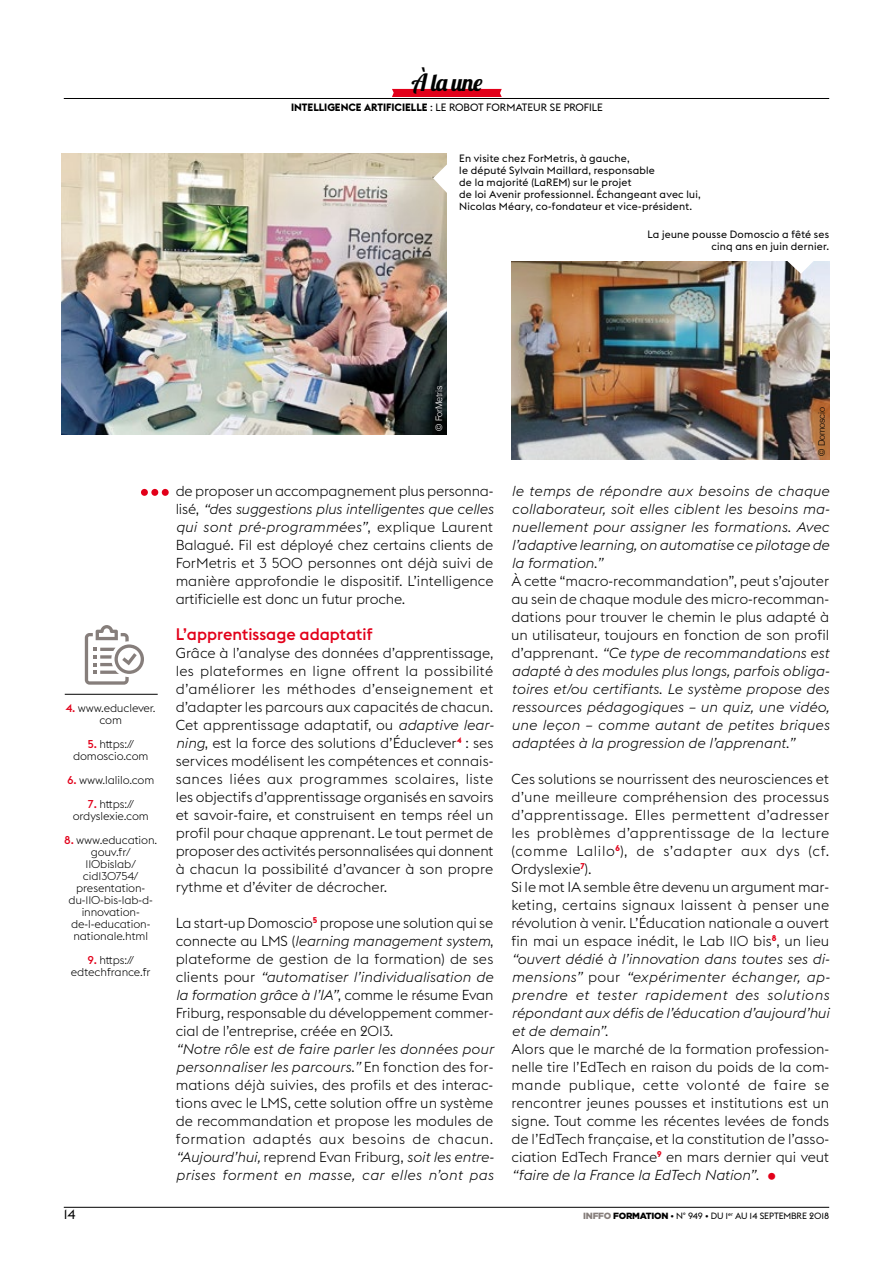
<style>
.page{position:relative;width:893px;height:1263px;background:#fff}
.page>*{position:absolute;margin:0;border:0;box-sizing:border-box;transform-origin:0 0}
.t1{font:23.7px "Lobster 1.4";color:#000}
.t2{font:500 16.5px "Euclid Flex";color:#e2001a}
.t3{font:300 14.25px/18px "Euclid Flex";color:#000;text-align:justify}
.t4{font:italic 300 14.25px/18px "Euclid Flex";color:#000;text-align:justify}
.t5{font:13.5px "Euclid Flex";color:#000}
.t6{font:300 11.25px/12px "Euclid Flex";letter-spacing:-.01em;color:#000;text-align:center}
.t7{font:10.5px/12px "Euclid Flex";letter-spacing:.02em;color:#000}
.t8{font:10.5px "Euclid Flex";color:#000}
.t9{font:9px "Euclid Flex";letter-spacing:-.01em;color:#000}
.t10{font:300 9px "Helvetica";letter-spacing:-.025em;color:#fff}
.t11{font:300 9px "Helvetica";letter-spacing:-.025em;color:#000}
.s1{font-weight:700}
.s2{font-weight:500;color:#e2001a}
.s3{font-style:italic}
.s4{font-style:normal}
.s5{font-size:25.5px;color:#e2001a}
.s6{font-family:"Gotham";font-weight:900;color:#867e7b}
.s7{font-family:"Gotham";font-weight:900}
</style>
<div class="page">
<svg style="left:392px;top:89px;width:110px;height:8px"></svg>
<hr style="left:64px;top:98px;width:765px;height:1px;background:#000">
<hr style="left:64px;top:1207px;width:765px;height:1px;background:#000">
<img style="left:62px;top:154px;width:384px;height:281px">
<img style="left:511px;top:262px;width:318px;height:198px">
<svg style="left:141px;top:489px;width:28px;height:7px"></svg>
<hr style="left:65px;top:694px;width:93px;height:1px;background:#000">
<svg style="left:85px;top:625px;width:59px;height:60px"></svg>
<svg style="left:433px;top:164px;width:14px;height:30px"></svg>
<svg style="left:785px;top:261px;width:30px;height:13px"></svg>
<h1 class="t1" style="left:411px;top:67px;width:73px">À la une</h1>
<p class="t8" style="left:291px;top:102px;width:313px"><span class="s1">INTELLIGENCE ARTIFICIELLE</span> : LE ROBOT FORMATEUR SE PROFILE</p>
<p class="t7" style="left:459px;top:153px;width:243px">En visite chez ForMetris, à gauche,<br>le député Sylvain Maillard, responsable<br>de la majorité (LaREM) sur le projet<br>de loi Avenir professionnel. Échangeant avec lui, Nicolas Méary, co-fondateur et vice-président.</p>
<p class="t7" style="left:648px;top:228px;width:183px;text-align:right">La jeune pousse Domoscio a fêté ses cinq ans en juin dernier.</p>
<p class="t6" style="left:66px;top:702px;width:91px"><span class="s2">4.</span> www.educlever. com</p>
<p class="t6" style="left:73px;top:738px;width:77px"><span class="s2">5.</span> https:// domoscio.com</p>
<p class="t6" style="left:67px;top:774px;width:89px"><span class="s2">6.</span> www.lalilo.com</p>
<p class="t6" style="left:73px;top:798px;width:78px"><span class="s2">7.</span> https:// ordyslexie.com</p>
<p class="t6" style="left:64px;top:834px;width:95px"><span class="s2">8.</span> www.education. gouv.fr/<br>110bislab/ cid130754/ presentation&shy;du-110-bis-lab-d&shy;innovation&shy;de-l-education&shy;nationale.html</p>
<p class="t6" style="left:71px;top:954px;width:81px"><span class="s2">9.</span> https:// edtechfrance.fr</p>
<p class="t5" style="left:64px;top:1207px;width:13px">14</p>
<p class="t10" style="left:431px;top:431px;width:46px;rotate:-90deg">© ForMetris</p>
<p class="t3" style="left:176px;top:482px;width:319px">de proposer un accompagnement plus personna&shy;lisé, <span class="s3">“des suggestions plus intelligentes que celles qui sont pré-programmées”</span>, explique Laurent Balagué. Fil est déployé chez certains clients de ForMetris et 3 500 personnes ont déjà suivi de manière approfondie le dispositif. L’intelligence artificielle est donc un futur proche.</p>
<p class="t2" style="left:176px;top:624px;width:198px">L’apprentissage adaptatif</p>
<p class="t3" style="left:176px;top:644px;width:320px">Grâce à l’analyse des données d’apprentissage, les plateformes en ligne offrent la possibilité d’améliorer les méthodes d’enseignement et d’adapter les parcours aux capacités de chacun.<br>Cet apprentissage adaptatif, ou <span class="s3">adaptive lear&shy;ning</span>, est la force des solutions d’Éduclever<sup>4</sup> : ses services modélisent les compétences et connais&shy;sances liées aux programmes scolaires, liste les objectifs d’apprentissage organisés en savoirs et savoir-faire, et construisent en temps réel un profil pour chaque apprenant. Le tout permet de proposer des activités personnalisées qui donnent à chacun la possibilité d’avancer à son propre rythme et d’éviter de décrocher.</p>
<p class="t3" style="left:176px;top:914px;width:319px">La start-up Domoscio<sup>5</sup> propose une solution qui se connecte au LMS (<span class="s3">learning management system</span>, plateforme de gestion de la formation) de ses clients pour <span class="s3">“automatiser l’individualisation de la formation grâce à l’IA”</span>, comme le résume Evan Friburg, responsable du développement commer&shy;cial de l’entreprise, créée en 2013.</p>
<p class="t3" style="left:176px;top:1040px;width:319px"><span class="s3">“Notre rôle est de faire parler les données pour personnaliser les parcours.”</span> En fonction des for&shy;mations déjà suivies, des profils et des interac&shy;tions avec le LMS, cette solution offre un système de recommandation et propose les modules de formation adaptés aux besoins de chacun. <span class="s3">“Aujourd’hui,</span> reprend Evan Friburg, <span class="s3">soit les entre&shy;prises forment en masse, car elles n’ont pas</span></p>
<p class="t11" style="left:814px;top:456px;width:50px;rotate:-90deg">© Domoscio</p>
<p class="t4" style="left:511px;top:482px;width:319px">le temps de répondre aux besoins de chaque collaborateur, soit elles ciblent les besoins ma&shy;nuellement pour assigner les formations. Avec l’adaptive learning, on automatise ce pilotage de la formation.”</p>
<p class="t4" style="left:511px;top:572px;width:319px"><span class="s4">À cette “macro-recommandation”, peut s’ajouter au sein de chaque module des micro-recomman&shy;dations pour trouver le chemin le plus adapté à un utilisateur, toujours en fonction de son profil d’apprenant.</span> “Ce type de recommandations est adapté à des modules plus longs, parfois obliga&shy;toires et/ou certifiants. Le système propose des ressources pédagogiques – un quiz, une vidéo, une leçon – comme autant de petites briques adaptées à la progression de l’apprenant.”</p>
<p class="t3" style="left:511px;top:770px;width:320px;text-align:left">Ces solutions se nourrissent des neurosciences et d’une meilleure compréhension des processus d’apprentissage. Elles permettent d’adresser les problèmes d’apprentissage de la lecture (comme Lalilo<sup>6</sup>), de s’adapter aux dys (cf.<br>Ordyslexie<sup>7</sup>).<br>Si le mot IA semble être devenu un argument mar&shy;keting, certains signaux laissent à penser une révolution à venir. L’Éducation nationale a ouvert fin mai un espace inédit, le Lab 110 bis<sup>8</sup>, un lieu <span class="s3">“ouvert dédié à l’innovation dans toutes ses di&shy;mensions”</span> pour <span class="s3">“expérimenter échanger, ap&shy;prendre et tester rapidement des solutions répondant aux défis de l’éducation d’aujourd’hui et de demain”.</span></p>
<p class="t3" style="left:511px;top:1040px;width:319px">Alors que le marché de la formation profession&shy;nelle tire l’EdTech en raison du poids de la com&shy;mande publique, cette volonté de faire se rencontrer jeunes pousses et institutions est un signe. Tout comme les récentes levées de fonds de l’EdTech française, et la constitution de l’asso&shy;ciation EdTech France<sup>9</sup> en mars dernier qui veut <span class="s3">“faire de la France la EdTech Nation”</span>. <span class="s5">•</span></p>
<p class="t9" style="left:583px;top:1210px;width:247px"><span class="s6">INFFO</span> <span class="s7">FORMATION</span> • N° 949 • DU 1<sup>er</sup> AU 14 SEPTEMBRE 2018</p>
</div>
